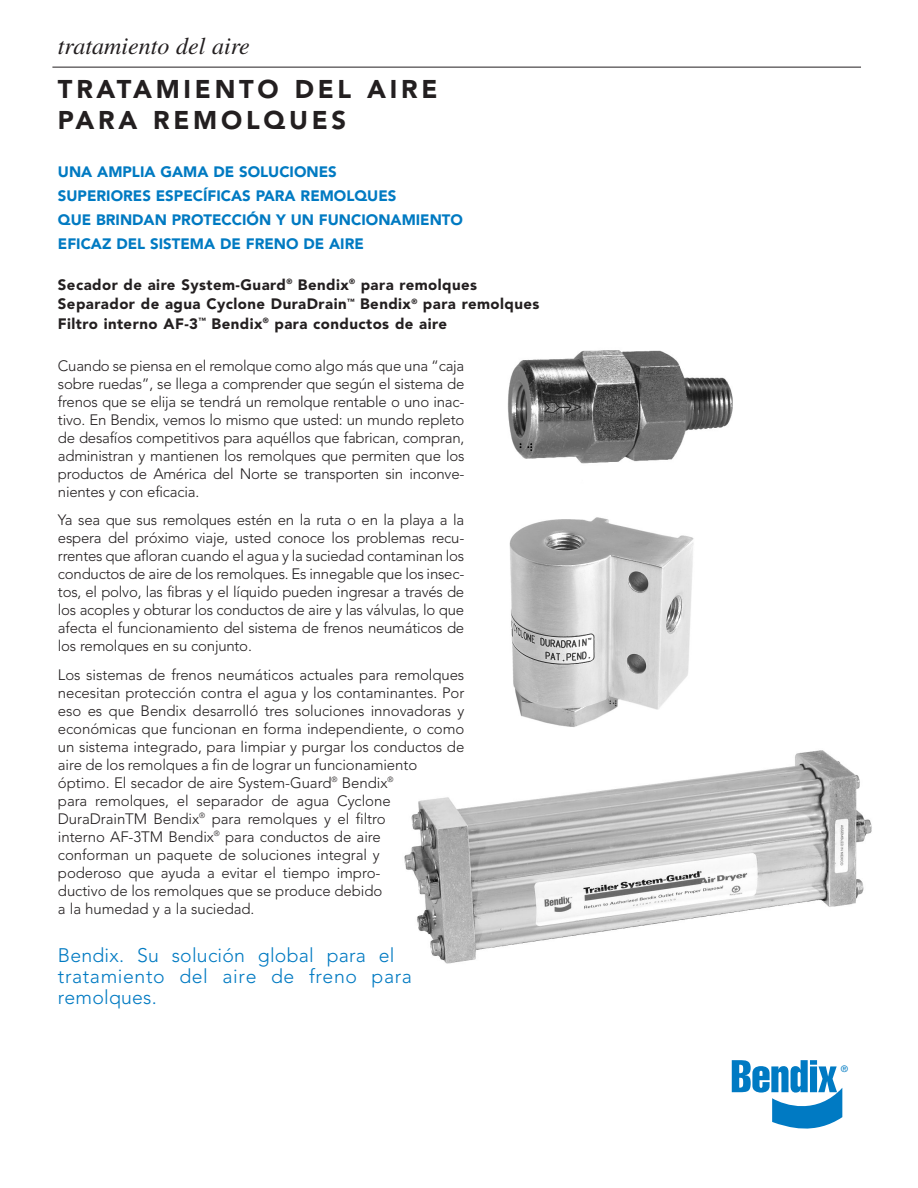
<style>
.page{position:relative;width:918px;height:1188px;background:#fff}
.page>*{position:absolute;margin:0;border:0;box-sizing:border-box;transform-origin:0 0}
.t1{font:900 25.5px/31.8px "Avenir";letter-spacing:.15em;color:#231f20}
.t2{font:italic 24px "Times";color:#231f20}
.t3{font:300 19.5px/21px "Avenir";letter-spacing:.01em;color:#007ac2}
.t4{font:300 15px/18px "Avenir";letter-spacing:-.005em;color:#231f20;text-align:justify}
.t5{font:900 15px/19.5px "Avenir";letter-spacing:.03em;color:#231f20}
.t6{font:900 15px/24px "Avenir";color:#007ac2}
.t7{font:9px "Helvetica";color:#007ac2}
</style>
<div class="page">
<hr style="left:52px;top:67px;width:809px;height:1px;background:#231f20">
<svg style="left:732px;top:1060px;width:110px;height:69px"></svg>
<img style="left:404px;top:750px;width:468px;height:214px">
<img style="left:509px;top:517px;width:185px;height:210px">
<img style="left:507px;top:350px;width:226px;height:114px">
<h2 class="t2" style="left:58px;top:37px;width:193px">tratamiento del aire</h2>
<h1 class="t1" style="left:58px;top:75px;width:381px">TRATAMIENTO DEL AIRE<br>PARA REMOLQUES</h1>
<p class="t6" style="left:58px;top:161px;width:407px">UNA AMPLIA GAMA DE SOLUCIONES<br>SUPERIORES ESPECÍFICAS PARA REMOLQUES<br>QUE BRINDAN PROTECCIÓN Y UN FUNCIONAMIENTO EFICAZ DEL SISTEMA DE FRENO DE AIRE</p>
<p class="t5" style="left:58px;top:276px;width:483px">Secador de aire System-Guard<sup>®</sup> Bendix<sup>®</sup> para remolques<br>Separador de agua Cyclone DuraDrain<sup>™</sup> Bendix<sup>®</sup> para remolques<br>Filtro interno AF-3<sup>™</sup> Bendix<sup>®</sup> para conductos de aire</p>
<p class="t4" style="left:58px;top:358px;width:408px">Cuando se piensa en el remolque como algo más que una “caja sobre ruedas”, se llega a comprender que según el sistema de frenos que se elija se tendrá un remolque rentable o uno inac&shy;tivo. En Bendix, vemos lo mismo que usted: un mundo repleto de desafíos competitivos para aquéllos que fabrican, compran, administran y mantienen los remolques que permiten que los productos de América del Norte se transporten sin inconve&shy;nientes y con eficacia.</p>
<p class="t4" style="left:58px;top:512px;width:408px">Ya sea que sus remolques estén en la ruta o en la playa a la espera del próximo viaje, usted conoce los problemas recu&shy;rrentes que afloran cuando el agua y la suciedad contaminan los conductos de aire de los remolques. Es innegable que los insec&shy;tos, el polvo, las fibras y el líquido pueden ingresar a través de los acoples y obturar los conductos de aire y las válvulas, lo que afecta el funcionamiento del sistema de frenos neumáticos de los remolques en su conjunto.</p>
<p class="t4" style="left:58px;top:667px;width:408px;text-align:left">Los sistemas de frenos neumáticos actuales para remolques necesitan protección contra el agua y los contaminantes. Por eso es que Bendix desarrolló tres soluciones innovadoras y económicas que funcionan en forma independiente, o como un sistema integrado, para limpiar y purgar los conductos de aire de los remolques a fin de lograr un funcionamiento óptimo. El secador de aire System-Guard<sup>®</sup> Bendix<sup>®<br></sup>para remolques, el separador de agua Cyclone DuraDrainTM Bendix<sup>®</sup> para remolques y el filtro<br>interno AF-3TM Bendix<sup>®</sup> para conductos de aire<br>conforman un paquete de soluciones integral y<br>poderoso que ayuda a evitar el tiempo impro-<br>ductivo de los remolques que se produce debido<br>a la humedad y a la suciedad.</p>
<h3 class="t3" style="left:58px;top:946px;width:356px">Bendix. Su solución global para el tratamiento del aire de freno para remolques.</h3>
<p class="t7" style="left:841px;top:1066px;width:8px">®</p>
</div>
